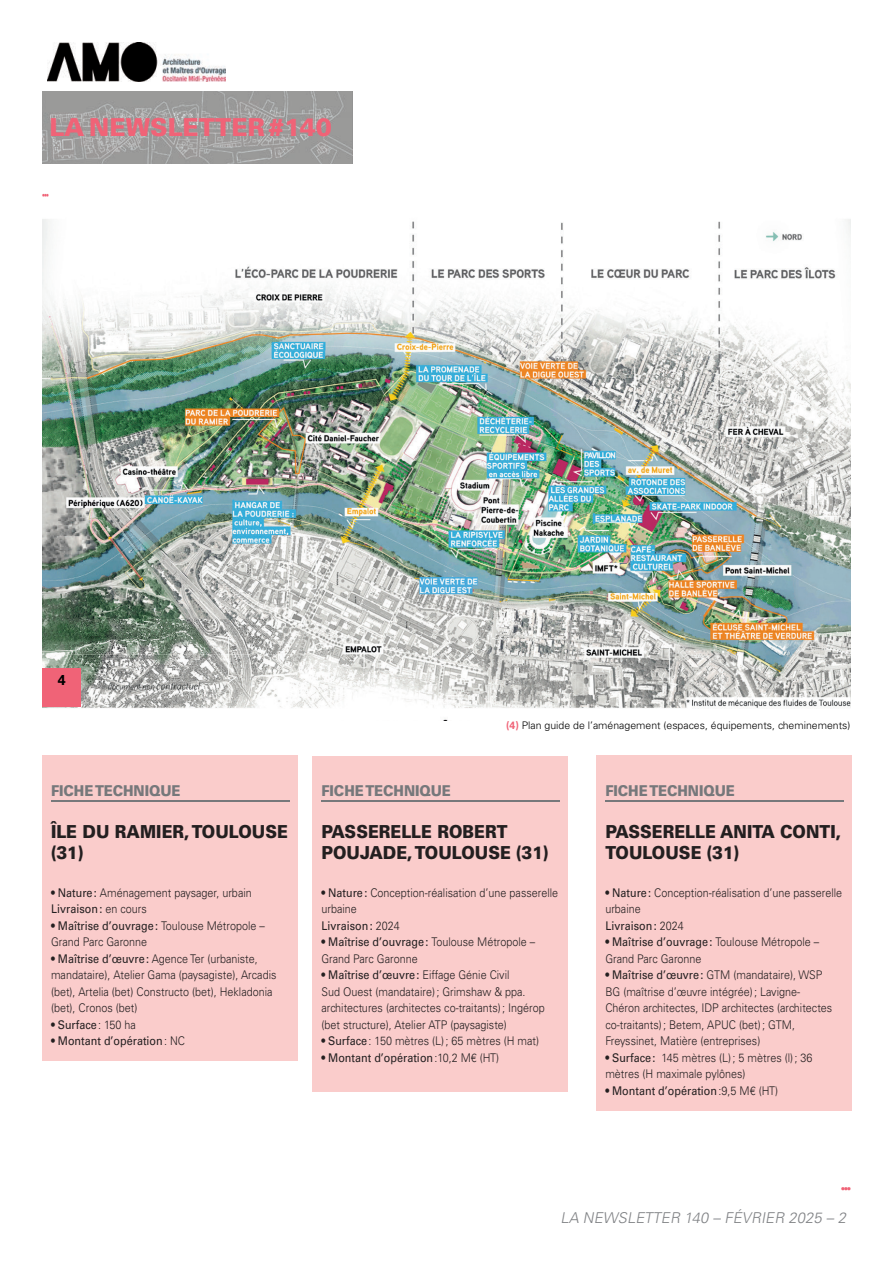
<style>
.page{position:relative;width:893px;height:1263px;background:#fff}
.page>*{position:absolute;margin:0;border:0;box-sizing:border-box;transform-origin:0 0}
.t1{font:900 24.9px "Univers";color:#f06377}
.t2{font:900 18px/21px "Univers";color:#231f20;scale:.9 1}
.t3{font:900 15px "Univers";letter-spacing:-.005em;color:#76787b;scale:.9 1}
.t4{font:italic 300 15px "Univers";color:#808285}
.t5{font:700 14.25px "Univers";color:#000}
.t6{font:300 12px/16.5px "Univers";color:#231f20;scale:.9 1}
.t7{font:12px "Univers";color:#231f20;scale:.9 1}
.t8{font:300 10.5px "Univers";color:#000}
.t9{font:700 9px "Univers";color:#f06377}
.t10{font:700 7.5px "Univers";color:#f06377;scale:.8 1}
.s1{font-weight:400}
.s2{font-weight:300}
.s3{font-weight:700;color:#f06377}
</style>
<div class="page">
<img style="left:43px;top:91px;width:309px;height:72px">
<img style="left:48px;top:43px;width:178px;height:38px">
<div style="left:43px;top:756px;width:255px;height:305px;background:#facccb"></div>
<hr style="left:51px;top:800px;width:238px;height:1px;background:#76787b">
<div style="left:313px;top:756px;width:255px;height:336px;background:#facccb"></div>
<hr style="left:321px;top:800px;width:238px;height:1px;background:#76787b">
<div style="left:597px;top:756px;width:255px;height:355px;background:#facccb"></div>
<hr style="left:605px;top:800px;width:238px;height:1px;background:#76787b">
<img style="left:43px;top:219px;width:807px;height:502px">
<div style="left:43px;top:668px;width:38px;height:39px;background:#f06377"></div>
<h1 class="t1" style="left:49px;top:112px;width:284px">LA NEWSLETTER #140</h1>
<p class="t10" style="left:43px;top:191px;width:9px">•••</p>
<p class="t5" style="left:58px;top:672px;width:9px">4</p>
<p class="t3" style="left:51px;top:781px;width:145px">FICHE TECHNIQUE</p>
<h2 class="t2" style="left:51px;top:821px;width:265px">ÎLE DU RAMIER, TOULOUSE (31)</h2>
<p class="t6" style="left:51px;top:884px;width:225px"><span class="s1">• Nature :</span> Aménagement paysager, urbain<br><span class="s1">Livraison :</span> en cours</p>
<p class="t6" style="left:51px;top:917px;width:239px"><span class="s1">• Maîtrise d’ouvrage :</span> Toulouse Métropole –<br>Grand Parc Garonne</p>
<p class="t6" style="left:51px;top:950px;width:252px"><span class="s1">• Maîtrise d’œuvre :</span> Agence Ter (urbaniste, mandataire), Atelier Gama (paysagiste), Arcadis (bet), Artelia (bet) Constructo (bet), Hekladonia (bet), Cronos (bet)</p>
<p class="t7" style="left:51px;top:1017px;width:96px">• Surface <span class="s2">: 150 ha</span></p>
<p class="t7" style="left:51px;top:1034px;width:151px">• Montant d’opération <span class="s2">: NC</span></p>
<p class="t8" style="left:506px;top:719px;width:346px"><span class="s3">(4)</span> Plan guide de l’aménagement (espaces, équipements, cheminements)</p>
<p class="t3" style="left:321px;top:781px;width:145px">FICHE TECHNIQUE</p>
<h2 class="t2" style="left:321px;top:821px;width:254px">PASSERELLE ROBERT<br>POUJADE, TOULOUSE (31)</h2>
<p class="t6" style="left:321px;top:884px;width:265px"><span class="s1">• Nature :</span> Conception-réalisation d’une passerelle urbaine<br><span class="s1">Livraison :</span> 2024</p>
<p class="t6" style="left:321px;top:934px;width:239px"><span class="s1">• Maîtrise d’ouvrage :</span> Toulouse Métropole –<br>Grand Parc Garonne</p>
<p class="t6" style="left:321px;top:967px;width:250px"><span class="s1">• Maîtrise d’œuvre :</span> Eiffage Génie Civil<br>Sud Ouest (mandataire) ; Grimshaw &amp; ppa. architectures (architectes co-traitants) ; Ingérop (bet structure), Atelier ATP (paysagiste)</p>
<p class="t6" style="left:321px;top:1033px;width:244px"><span class="s1">• Surface</span> : 150 mètres (L) ; 65 mètres (H mat)</p>
<p class="t7" style="left:321px;top:1050px;width:199px">• Montant d’opération <span class="s2">:10,2 M€ (HT)</span></p>
<p class="t3" style="left:605px;top:781px;width:145px">FICHE TECHNIQUE</p>
<h2 class="t2" style="left:605px;top:821px;width:264px">PASSERELLE ANITA CONTI,<br>TOULOUSE (31)</h2>
<p class="t6" style="left:605px;top:884px;width:265px"><span class="s1">• Nature :</span> Conception-réalisation d’une passerelle urbaine<br><span class="s1">Livraison :</span> 2024</p>
<p class="t6" style="left:605px;top:934px;width:239px"><span class="s1">• Maîtrise d’ouvrage :</span> Toulouse Métropole –<br>Grand Parc Garonne</p>
<p class="t6" style="left:605px;top:967px;width:254px"><span class="s1">• Maîtrise d’œuvre :</span> GTM (mandataire), WSP BG (maîtrise d’œuvre intégrée) ; Lavigne-Chéron architectes, IDP architectes (architectes co-traitants) ; Betem, APUC (bet) ; GTM, Freyssinet, Matière (entreprises)</p>
<p class="t6" style="left:605px;top:1049px;width:232px"><span class="s1">• Surface :</span> 145 mètres (L) ; 5 mètres (l) ; 36 mètres (H maximale pylônes)</p>
<p class="t7" style="left:605px;top:1083px;width:193px">• Montant d’opération <span class="s2">:9,5 M€ (HT)</span></p>
<p class="t9" style="left:841px;top:1183px;width:11px">•••</p>
<p class="t4" style="left:560px;top:1209px;width:290px">LA NEWSLETTER 140 – FÉVRIER 2025 – 2</p>
</div>
